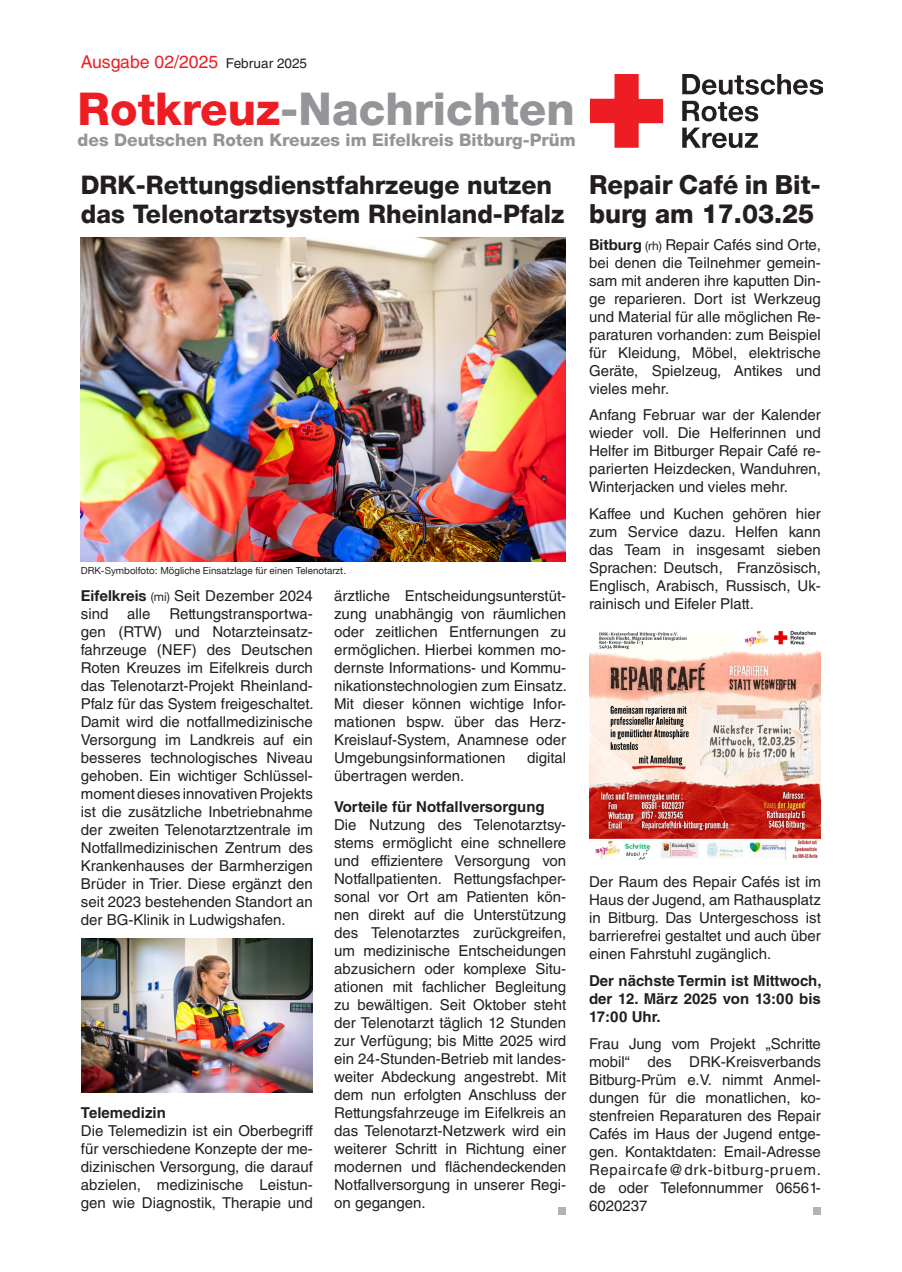
<style>
.page{position:relative;width:902px;height:1272px;background:#fff}
.page>*{position:absolute;margin:0;border:0;box-sizing:border-box;transform-origin:0 0}
.t1{font:800 45px "Helvetica Neue LT";color:#939598}
.t2{font:800 26.25px/28.8px "Helvetica Neue LT";color:#231f20}
.t3{font:800 25.5px/28.8px "Helvetica Neue LT";color:#231f20}
.t4{font:17.7px "Helvetica LT Std";color:#ee1d23}
.t5{font:800 17.25px "Helvetica Neue LT";color:#939598}
.t6{font:15px/18px "Helvetica LT Std";color:#231f20;text-align:justify}
.t7{font:700 15px/18px "Helvetica LT Std";color:#231f20;text-align:justify}
.t8{font:9.75px "Helvetica Neue LT";color:#231f20}
.s1{font-size:13.5px;color:#231f20}
.s2{color:#ee1d23}
.s3{font-family:"Helvetica Neue LT";font-weight:700}
.s4{font-family:"Helvetica Neue LT";font-size:12px}
</style>
<div class="page">
<img style="left:590px;top:74px;width:231px;height:74px">
<div style="left:813px;top:1207px;width:8px;height:7px;background:#b2b3b7"></div>
<div style="left:558px;top:1206px;width:7px;height:8px;background:#b2b3b7"></div>
<img style="left:81px;top:237px;width:485px;height:324px">
<img style="left:82px;top:938px;width:231px;height:154px">
<img style="left:589px;top:630px;width:231px;height:229px">
<p class="t4" style="left:81px;top:51px;width:228px">Ausgabe 02/2025 <span class="s1">Februar 2025</span></p>
<p class="t1" style="left:78px;top:82px;width:498px"><span class="s2">Rotkreuz</span>-Nachrichten</p>
<p class="t5" style="left:78px;top:129px;width:499px">des Deutschen Roten Kreuzes im Eifelkreis Bitburg-Prüm</p>
<p class="t3" style="left:81px;top:170px;width:485px">DRK-Rettungsdienstfahrzeuge nutzen das Telenotarztsystem Rheinland-Pfalz</p>
<p class="t2" style="left:589px;top:170px;width:233px">Repair Café in Bit&shy;burg am 17.03.25</p>
<p class="t6" style="left:589px;top:235px;width:233px"><span class="s3">Bitburg</span> <span class="s4">(rh)</span> Repair Cafés sind Orte, bei denen die Teilnehmer gemein&shy;sam mit anderen ihre kaputten Din&shy;ge reparieren. Dort ist Werkzeug und Material für alle möglichen Re&shy;paraturen vorhanden: zum Beispiel für Kleidung, Möbel, elektrische Geräte, Spielzeug, Antikes und vieles mehr.</p>
<p class="t6" style="left:589px;top:406px;width:233px">Anfang Februar war der Kalender wieder voll. Die Helferinnen und Helfer im Bitburger Repair Café re&shy;parierten Heizdecken, Wanduhren, Winterjacken und vieles mehr.</p>
<p class="t6" style="left:589px;top:504px;width:233px">Kaffee und Kuchen gehören hier zum Service dazu. Helfen kann das Team in insgesamt sieben Sprachen: Deutsch, Französisch, Englisch, Arabisch, Russisch, Uk&shy;rainisch und Eifeler Platt.</p>
<p class="t8" style="left:81px;top:565px;width:267px">DRK-Symbolfoto: Mögliche Einsatzlage für einen Telenotarzt.</p>
<p class="t6" style="left:81px;top:586px;width:233px"><span class="s3">Eifelkreis</span> <span class="s4">(mi)</span> Seit Dezember 2024 sind</p>
<p class="t6" style="left:334px;top:586px;width:234px">ärztliche Entscheidungsunterstüt&shy;zung unabhängig von räumlichen oder zeitlichen Entfernungen zu ermöglichen. Hierbei kommen mo&shy;dernste Informations- und Kommu&shy;nikationstechnologien zum Einsatz.<br>Mit dieser können wichtige Infor&shy;mationen bspw. über das Herz-Kreislauf-System, Anamnese oder Umgebungsinformationen</p>
<p class="t6" style="left:81px;top:604px;width:234px;text-indent:89px">Rettungstransportwa&shy;gen (RTW) und Notarzteinsatz&shy;fahrzeuge (NEF) des Deutschen Roten Kreuzes im Eifelkreis durch das Telenotarzt-Projekt Rheinland-Pfalz für das System freigeschaltet.<br>Damit wird die notfallmedizinische Versorgung im Landkreis auf ein besseres technologisches Niveau gehoben. Ein wichtiger Schlüssel&shy;moment dieses innovativen Projekts ist die zusätzliche Inbetriebnahme der zweiten Telenotarztzentrale im Notfallmedizinischen Zentrum des Krankenhauses der Barmherzigen Brüder in Trier. Diese ergänzt den seit 2023 bestehenden Standort an der BG-Klinik in Ludwigshafen.</p>
<p class="t6" style="left:127px;top:604px;width:25px">alle</p>
<p class="t6" style="left:527px;top:748px;width:41px">digital</p>
<p class="t6" style="left:334px;top:766px;width:132px">übertragen werden.</p>
<p class="t7" style="left:334px;top:797px;width:212px">Vorteile für Notfallversorgung</p>
<p class="t6" style="left:334px;top:815px;width:233px">Die Nutzung des Telenotarztsy&shy;stems ermöglicht eine schnellere und effizientere Versorgung von Notfallpatienten. Rettungsfachper&shy;sonal vor Ort am Patienten kön&shy;nen direkt auf die Unterstützung des Telenotarztes zurückgreifen, um medizinische Entscheidungen abzusichern oder komplexe Situ&shy;ationen mit fachlicher Begleitung zu bewältigen. Seit Oktober steht der Telenotarzt täglich 12 Stunden zur Verfügung; bis Mitte 2025 wird ein 24-Stunden-Betrieb mit landes&shy;weiter Abdeckung angestrebt. Mit dem nun erfolgten Anschluss der Rettungsfahrzeuge im Eifelkreis an das Telenotarzt-Netzwerk wird ein weiterer Schritt in Richtung einer modernen und flächendeckenden Notfallversorgung in unserer Regi&shy;on gegangen.</p>
<p class="t6" style="left:589px;top:873px;width:233px">Der Raum des Repair Cafés ist im Haus der Jugend, am Rathausplatz in Bitburg. Das Untergeschoss ist barrierefrei gestaltet und auch über einen Fahrstuhl zugänglich.</p>
<p class="t7" style="left:589px;top:971px;width:234px">Der nächste Termin ist Mittwoch, der 12. März 2025 von 13:00 bis 17:00 Uhr.</p>
<p class="t6" style="left:589px;top:1034px;width:233px">Frau Jung vom Projekt „Schritte mobil“ des DRK-Kreisverbands Bitburg-Prüm e.V. nimmt Anmel&shy;dungen für die monatlichen, ko&shy;stenfreien Reparaturen des Repair Cafés im Haus der Jugend entge&shy;gen. Kontaktdaten: Email-Adresse Repaircafe@drk-bitburg-pruem. de oder Telefonnummer 06561- 6020237</p>
<p class="t7" style="left:81px;top:1103px;width:86px">Telemedizin</p>
<p class="t6" style="left:81px;top:1121px;width:233px">Die Telemedizin ist ein Oberbegriff für verschiedene Konzepte der me&shy;dizinischen Versorgung, die darauf abzielen, medizinische Leistun&shy;gen wie Diagnostik, Therapie und</p>
</div>
